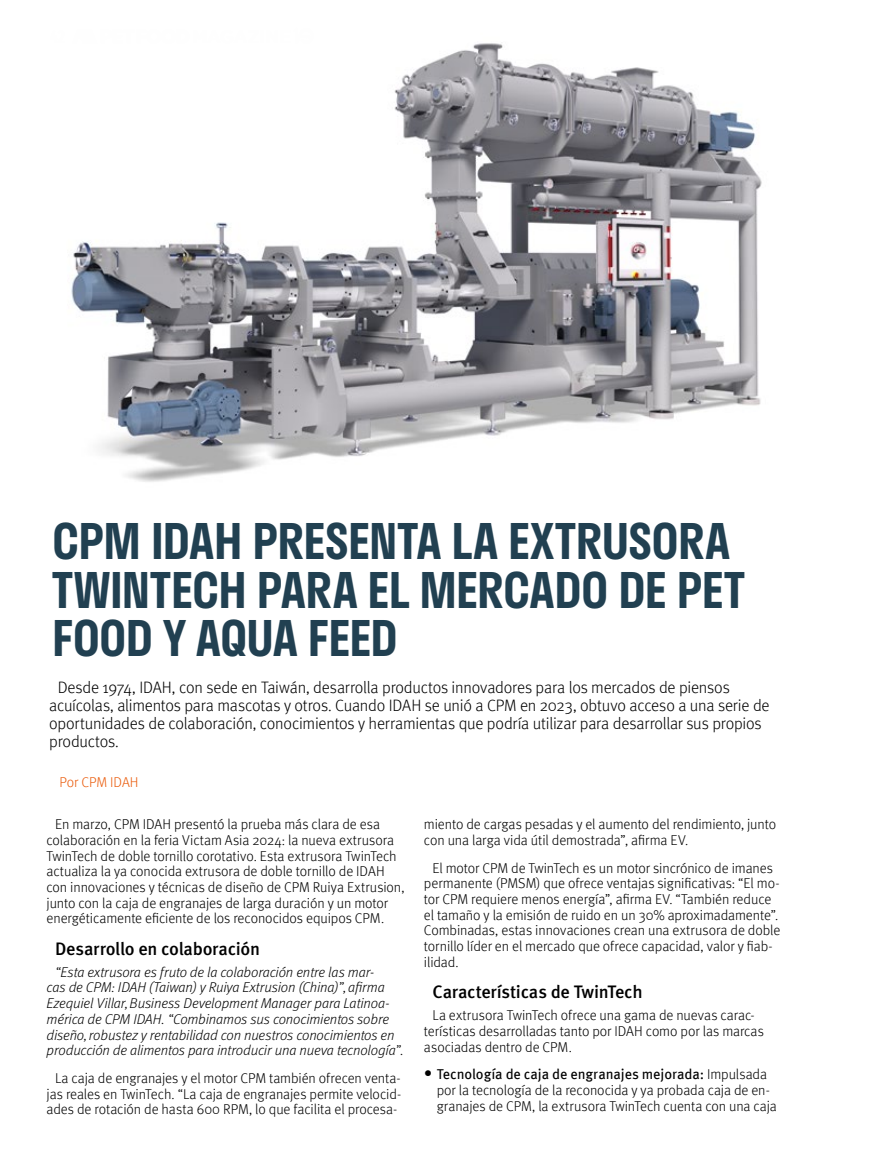
<style>
.page{position:relative;width:872px;height:1170px;background:#fff}
.page>*{position:absolute;margin:0;border:0;box-sizing:border-box;transform-origin:0 0}
.t1{font:600 48px/48px "Stratos";letter-spacing:-.01em;color:#214051}
.t2{font:500 18px "Meta Pro";letter-spacing:-.015em;color:#000}
.t3{font:300 16.5px/18.1px "Meta Pro";letter-spacing:-.015em;color:#000}
.t4{font:300 14.25px/15.8px "Meta Pro";letter-spacing:-.005em;color:#000}
.t5{font:italic 300 14.25px/15.6px "Meta Pro";letter-spacing:-.01em;color:#000}
.t6{font:300 14.25px "Meta Pro";color:#ea5b0b}
.s1{font-family:"Meta Pro Norm";font-weight:400;font-size:16.5px}
.s2{font-weight:400}
</style>
<div class="page">
<img style="left:71px;top:43px;width:691px;height:439px">
<h1 class="t1" style="left:52px;top:516px;width:694px">CPM IDAH PRESENTA LA EXTRUSORA<br>TWINTECH PARA EL MERCADO DE PET<br>FOOD Y AQUA FEED</h1>
<p class="t3" style="left:49px;top:677px;width:722px;text-indent:8px">Desde 1974, IDAH, con sede en Taiwán, desarrolla productos innovadores para los mercados de piensos acuícolas, alimentos para mascotas y otros. Cuando IDAH se unió a CPM en 2023, obtuvo acceso a una serie de oportunidades de colaboración, conocimientos y herramientas que podría utilizar para desarrollar sus propios productos.</p>
<p class="t6" style="left:60px;top:771px;width:81px">Por CPM IDAH</p>
<p class="t4" style="left:47px;top:815px;width:359px;text-indent:9px">En marzo, CPM IDAH presentó la prueba más clara de esa colaboración en la feria Victam Asia 2024: la nueva extrusora TwinTech de doble tornillo corotativo. Esta extrusora TwinTech actualiza la ya conocida extrusora de doble tornillo de IDAH con innovaciones y técnicas de diseño de CPM Ruiya Extrusion, junto con la caja de engranajes de larga duración y un motor energéticamente eficiente de los reconocidos equipos CPM.</p>
<p class="t2" style="left:55px;top:934px;width:207px">Desarrollo en colaboración</p>
<p class="t5" style="left:47px;top:963px;width:359px;text-indent:9px">“Esta extrusora es fruto de la colaboración entre las mar-<br>cas de CPM: IDAH (Taiwan) y Ruiya Extrusion (China)”, afirma Ezequiel Villar, Business Development Manager para Latinoa&shy;mérica de CPM IDAH. “Combinamos sus conocimientos sobre diseño, robustez y rentabilidad con nuestros conocimientos en producción de alimentos para introducir una nueva tecnología”.</p>
<p class="t4" style="left:47px;top:1069px;width:356px;text-align:center">La caja de engranajes y el motor CPM también ofrecen venta&shy;jas reales en TwinTech. “La caja de engranajes permite velocid&shy;ades de rotación de hasta 600 RPM, lo que facilita el procesa-</p>
<p class="t4" style="left:424px;top:815px;width:354px">miento de cargas pesadas y el aumento del rendimiento, junto con una larga vida útil demostrada”, afirma EV.</p>
<p class="t4" style="left:424px;top:858px;width:358px;text-indent:9px">El motor CPM de TwinTech es un motor sincrónico de imanes permanente (PMSM) que ofrece ventajas significativas: “El mo&shy;tor CPM requiere menos energía”, afirma EV. “También reduce el tamaño y la emisión de ruido en un 30% aproximadamente”.<br>Combinadas, estas innovaciones crean una extrusora de doble tornillo líder en el mercado que ofrece capacidad, valor y fiab&shy;ilidad.</p>
<p class="t2" style="left:432px;top:978px;width:212px">Características de TwinTech</p>
<p class="t4" style="left:424px;top:1006px;width:341px;text-indent:9px">La extrusora TwinTech ofrece una gama de nuevas carac&shy;terísticas desarrolladas tanto por IDAH como por las marcas asociadas dentro de CPM.</p>
<p class="t4" style="left:437px;top:1065px;width:342px;text-indent:-13px"><span class="s1">•</span> <span class="s2">Tecnología de caja de engranajes mejorada:</span> Impulsada por la tecnología de la reconocida y ya probada caja de en&shy;granajes de CPM, la extrusora TwinTech cuenta con una caja</p>
</div>
